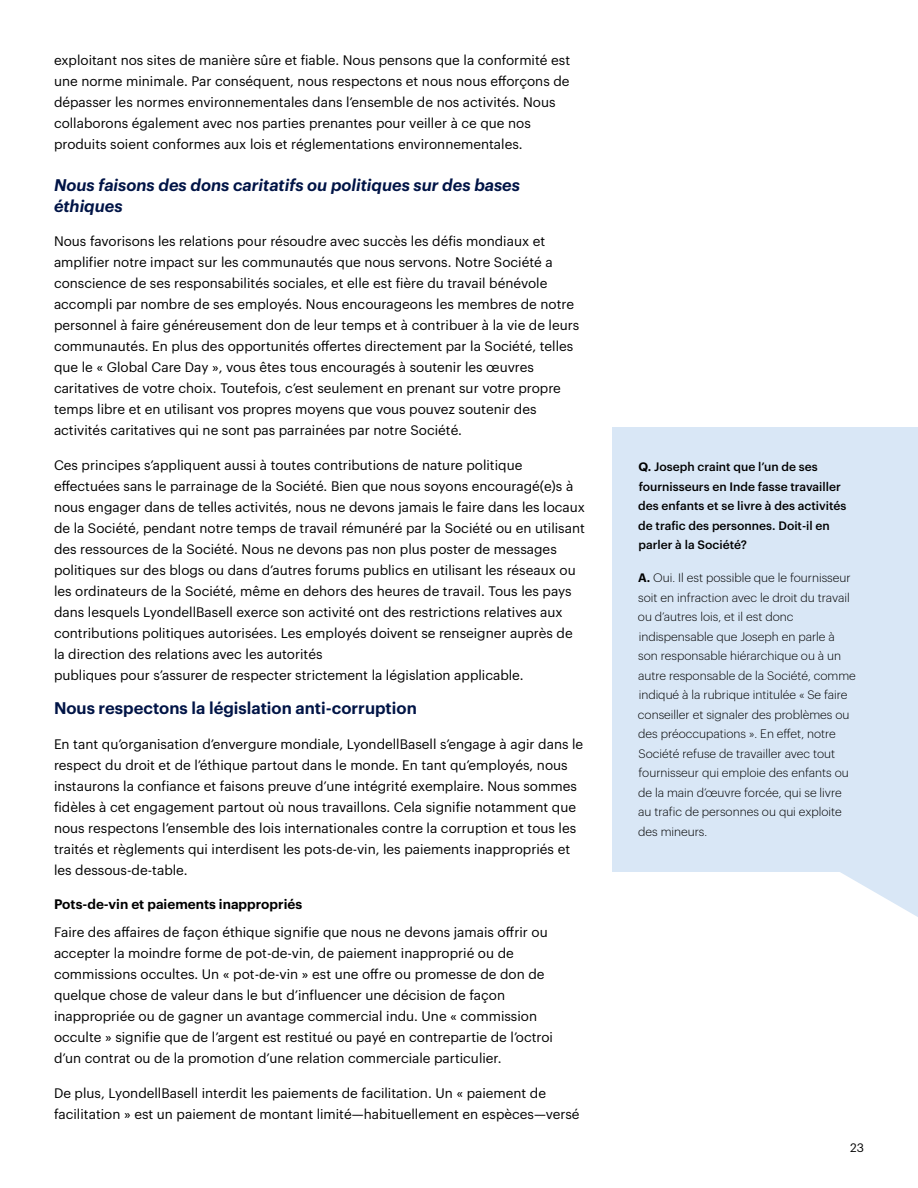
<style>
.page{position:relative;width:918px;height:1188px;background:#fff}
.page>*{position:absolute;margin:0;border:0;box-sizing:border-box;transform-origin:0 0}
.t1{font:italic 600 16.5px/21px "Graphik";color:#001446}
.t2{font:600 16.5px "Graphik";color:#001446}
.t3{font:13.5px/21px "Graphik";color:#000}
.t4{font:600 13.5px "Graphik";color:#000}
.t5{font:300 12px/19.5px "Graphik";color:#000}
.t6{font:500 12px/19.5px "Graphik";color:#000}
.t7{font:12px "Graphik";color:#000}
.s1{font-weight:600}
</style>
<div class="page">
<svg style="left:840px;top:872px;width:78px;height:45px"></svg>
<div style="left:612px;top:427px;width:306px;height:445px;background:#d9e7f6"></div>
<p class="t3" style="left:54px;top:48px;width:518px">exploitant nos sites de manière sûre et fiable. Nous pensons que la conformité est une norme minimale. Par conséquent, nous respectons et nous nous efforçons de dépasser les normes environnementales dans l’ensemble de nos activités. Nous collaborons également avec nos parties prenantes pour veiller à ce que nos produits soient conformes aux lois et réglementations environnementales.</p>
<p class="t1" style="left:54px;top:173px;width:468px">Nous faisons des dons caritatifs ou politiques sur des bases éthiques</p>
<p class="t3" style="left:54px;top:230px;width:527px">Nous favorisons les relations pour résoudre avec succès les défis mondiaux et amplifier notre impact sur les communautés que nous servons. Notre Société a conscience de ses responsabilités sociales, et elle est fière du travail bénévole accompli par nombre de ses employés. Nous encourageons les membres de notre personnel à faire généreusement don de leur temps et à contribuer à la vie de leurs communautés. En plus des opportunités offertes directement par la Société, telles que le « Global Care Day », vous êtes tous encouragés à soutenir les œuvres caritatives de votre choix. Toutefois, c’est seulement en prenant sur votre propre temps libre et en utilisant vos propres moyens que vous pouvez soutenir des activités caritatives qui ne sont pas parrainées par notre Société.</p>
<p class="t3" style="left:54px;top:453px;width:532px">Ces principes s’appliquent aussi à toutes contributions de nature politique effectuées sans le parrainage de la Société. Bien que nous soyons encouragé(e)s à nous engager dans de telles activités, nous ne devons jamais le faire dans les locaux de la Société, pendant notre temps de travail rémunéré par la Société ou en utilisant des ressources de la Société. Nous ne devons pas non plus poster de messages politiques sur des blogs ou dans d’autres forums publics en utilisant les réseaux ou les ordinateurs de la Société, même en dehors des heures de travail. Tous les pays dans lesquels LyondellBasell exerce son activité ont des restrictions relatives aux contributions politiques autorisées. Les employés doivent se renseigner auprès de la direction des relations avec les autorités<br>publiques pour s’assurer de respecter strictement la législation applicable.</p>
<p class="t2" style="left:54px;top:696px;width:364px">Nous respectons la législation anti-corruption</p>
<p class="t3" style="left:54px;top:732px;width:531px">En tant qu’organisation d’envergure mondiale, LyondellBasell s’engage à agir dans le respect du droit et de l’éthique partout dans le monde. En tant qu’employés, nous instaurons la confiance et faisons preuve d’une intégrité exemplaire. Nous sommes fidèles à cet engagement partout où nous travaillons. Cela signifie notamment que nous respectons l’ensemble des lois internationales contre la corruption et tous les traités et règlements qui interdisent les pots-de-vin, les paiements inappropriés et les dessous-de-table.</p>
<p class="t4" style="left:54px;top:894px;width:250px">Pots-de-vin et paiements inappropriés</p>
<p class="t3" style="left:54px;top:921px;width:501px">Faire des affaires de façon éthique signifie que nous ne devons jamais offrir ou accepter la moindre forme de pot-de-vin, de paiement inapproprié ou de commissions occultes. Un « pot-de-vin » est une offre ou promesse de don de quelque chose de valeur dans le but d’influencer une décision de façon inappropriée ou de gagner un avantage commercial indu. Une « commission occulte » signifie que de l’argent est restitué ou payé en contrepartie de l’octroi d’un contrat ou de la promotion d’une relation commerciale particulier.</p>
<p class="t3" style="left:54px;top:1081px;width:527px">De plus, LyondellBasell interdit les paiements de facilitation. Un « paiement de facilitation » est un paiement de montant limité—habituellement en espèces—versé</p>
<p class="t6" style="left:638px;top:456px;width:210px"><span class="s1">Q.</span> Joseph craint que l’un de ses fournisseurs en Inde fasse travailler des enfants et se livre à des activités de trafic des personnes. Doit-il en parler à la Société?</p>
<p class="t5" style="left:638px;top:567px;width:219px"><span class="s1">A.</span> Oui. Il est possible que le fournisseur soit en infraction avec le droit du travail ou d’autres lois, et il est donc indispensable que Joseph en parle à son responsable hiérarchique ou à un autre responsable de la Société, comme indiqué à la rubrique intitulée « Se faire conseiller et signaler des problèmes ou des préoccupations ». En effet, notre Société refuse de travailler avec tout fournisseur qui emploie des enfants ou de la main d’œuvre forcée, qui se livre au trafic de personnes ou qui exploite des mineurs.</p>
<p class="t7" style="left:850px;top:1139px;width:15px">23</p>
</div>
